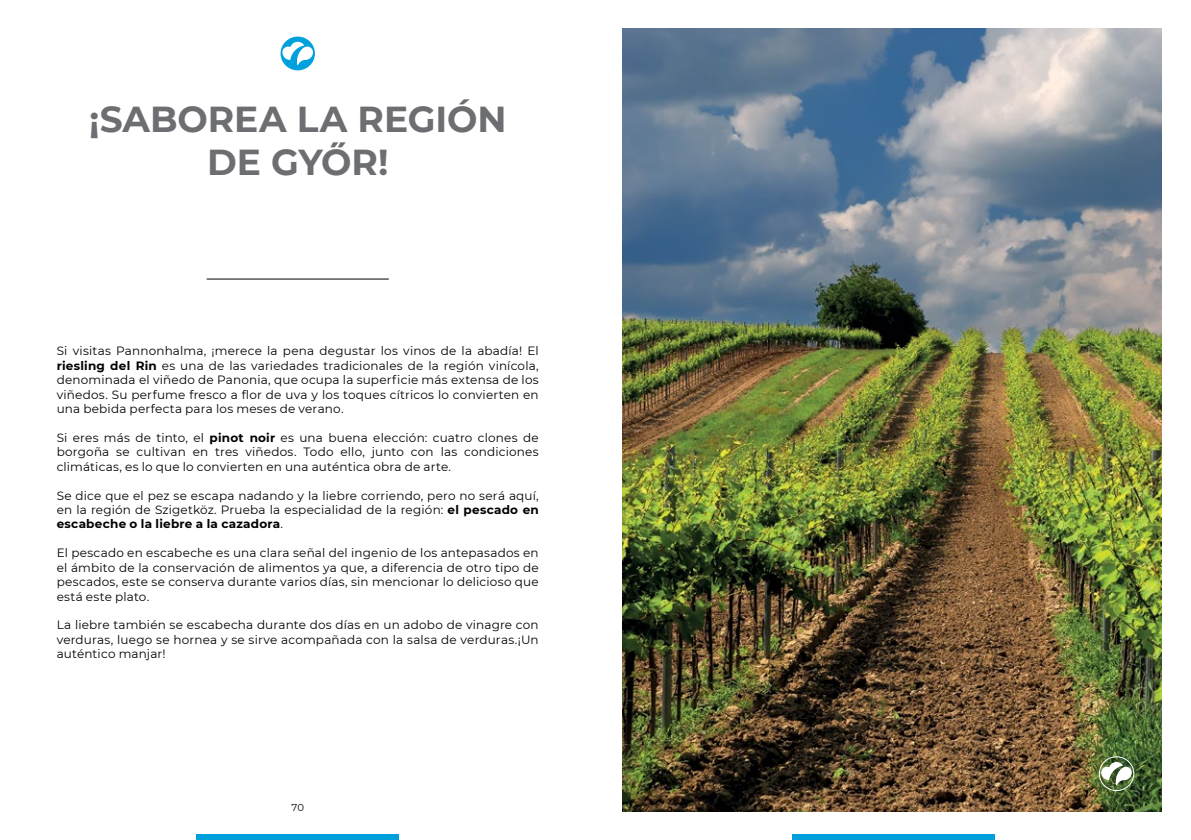
<style>
.page{position:relative;width:1191px;height:840px;background:#fff}
.page>*{position:absolute;margin:0;border:0;box-sizing:border-box;transform-origin:0 0}
.t1{font:700 36px/43.2px "Montserrat";letter-spacing:-.005em;color:#6d6e71;text-align:center}
.t2{font:12px/14.4px "Montserrat";letter-spacing:.015em;color:#000;text-align:justify}
.t3{font:10px "Montserrat";color:#000}
.s1{font-weight:700}
</style>
<div class="page">
<div style="left:792px;top:833px;width:202px;height:6px;background:#00a0dc"></div>
<div style="left:197px;top:833px;width:202px;height:6px;background:#00a0dc"></div>
<hr style="left:207px;top:278px;width:182px;height:1px;background:#000">
<div style="left:280px;top:37px;width:35px;height:33px;background:#00a0dc;border-radius:50%"></div>
<svg style="left:282px;top:42px;width:31px;height:23px"></svg>
<img style="left:622px;top:28px;width:539px;height:783px">
<div style="left:1098px;top:755px;width:36px;height:35px;border:1px solid #fff;border-radius:50%"></div>
<svg style="left:1101px;top:761px;width:30px;height:24px"></svg>
<h1 class="t1" style="left:89px;top:95px;width:419px">¡SABOREA LA REGIÓN<br>DE GYŐR!</h1>
<p class="t2" style="left:57px;top:343px;width:483px">Si visitas Pannonhalma, ¡merece la pena degustar los vinos de la abadía! El <span class="s1">riesling del Rin</span> es una de las variedades tradicionales de la región vinícola, denominada el viñedo de Panonia, que ocupa la superficie más extensa de los viñedos. Su perfume fresco a flor de uva y los toques cítricos lo convierten en una bebida perfecta para los meses de verano.</p>
<p class="t2" style="left:57px;top:430px;width:483px">Si eres más de tinto, el <span class="s1">pinot noir</span> es una buena elección: cuatro clones de borgoña se cultivan en tres viñedos. Todo ello, junto con las condiciones climáticas, es lo que lo convierten en una auténtica obra de arte.</p>
<p class="t2" style="left:57px;top:487px;width:483px">Se dice que el pez se escapa nadando y la liebre corriendo, pero no será aquí, en la región de Szigetköz. Prueba la especialidad de la región: <span class="s1">el pescado en escabeche o la liebre a la cazadora</span>.</p>
<p class="t2" style="left:57px;top:545px;width:483px">El pescado en escabeche es una clara señal del ingenio de los antepasados en el ámbito de la conservación de alimentos ya que, a diferencia de otro tipo de pescados, este se conserva durante varios días, sin mencionar lo delicioso que está este plato.</p>
<p class="t2" style="left:57px;top:617px;width:483px">La liebre también se escabecha durante dos días en un adobo de vinagre con verduras, luego se hornea y se sirve acompañada con la salsa de verduras.¡Un auténtico manjar!</p>
<p class="t3" style="left:291px;top:800px;width:14px">70</p>
</div>
